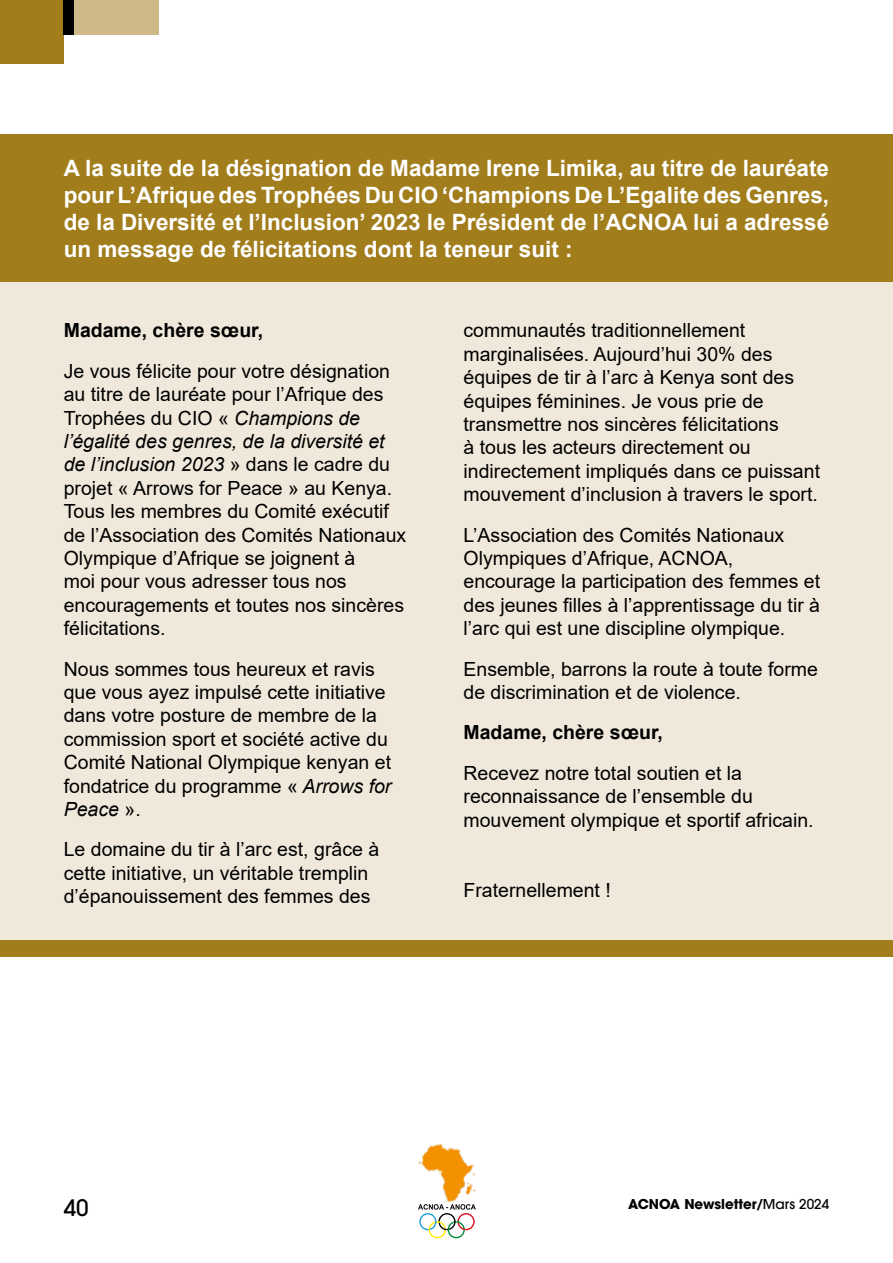
<style>
.page{position:relative;width:893px;height:1263px;background:#fff}
.page>*{position:absolute;margin:0;border:0;box-sizing:border-box;transform-origin:0 0}
.t1{font:700 22.5px/27px "Arial";color:#fff;text-align:justify}
.t2{font:500 22.5px "ITC Avant Garde Std";color:#000}
.t3{font:19.5px/23.4px "Arial";color:#000}
.t4{font:700 19.5px "Arial";color:#000}
.t5{font:700 13.5px "ITC Avant Garde Std";color:#000}
.s1{font-style:italic}
.s2{font-weight:600}
.s3{font-weight:500}
</style>
<div class="page">
<img style="left:418px;top:1144px;width:58px;height:57px">
<svg style="left:418px;top:1204px;width:58px;height:35px"></svg>
<div style="left:0;top:134px;width:893px;height:149px;background:#a17d1c"></div>
<div style="left:0;top:283px;width:893px;height:657px;background:#f0e9db"></div>
<div style="left:0;top:0;width:64px;height:64px;background:#a17d1c"></div>
<div style="left:64px;top:0;width:10px;height:34px;background:#000"></div>
<div style="left:74px;top:0;width:84px;height:34px;background:#cfb988"></div>
<div style="left:0;top:940px;width:893px;height:16px;background:#a17d1c"></div>
<p class="t1" style="left:64px;top:155px;width:767px">A la suite de la désignation de Madame Irene Limika, au titre de lauréate pour L’Afrique des Trophées Du CIO ‘Champions De L’Egalite des Genres, de la Diversité et l’Inclusion’ 2023 le Président de l’ACNOA lui a adressé un message de félicitations dont la teneur suit :</p>
<p class="t4" style="left:64px;top:317px;width:201px">Madame, chère sœur,</p>
<p class="t3" style="left:64px;top:359px;width:344px">Je vous félicite pour votre désignation au titre de lauréate pour l’Afrique des Trophées du CIO « <span class="s1">Champions de l’égalité des genres, de la diversité et de l’inclusion 2023</span> » dans le cadre du projet « Arrows for Peace » au Kenya.<br>Tous les membres du Comité exécutif de l’Association des Comités Nationaux Olympique d’Afrique se joignent à<br>moi pour vous adresser tous nos encouragements et toutes nos sincères félicitations.</p>
<p class="t3" style="left:64px;top:657px;width:329px">Nous sommes tous heureux et ravis que vous ayez impulsé cette initiative dans votre posture de membre de la commission sport et société active du<br>Comité National Olympique kenyan et fondatrice du programme « <span class="s1">Arrows for<br>Peace</span> ».</p>
<p class="t3" style="left:64px;top:838px;width:317px">Le domaine du tir à l’arc est, grâce à cette initiative, un véritable tremplin d’épanouissement des femmes des</p>
<p class="t3" style="left:463px;top:319px;width:358px">communautés traditionnellement marginalisées. Aujourd’hui 30% des équipes de tir à l’arc à Kenya sont des équipes féminines. Je vous prie de transmettre nos sincères félicitations<br>à tous les acteurs directement ou indirectement impliqués dans ce puissant mouvement d’inclusion à travers le sport.</p>
<p class="t3" style="left:463px;top:523px;width:358px">L’Association des Comités Nationaux Olympiques d’Afrique, ACNOA, encourage la participation des femmes et des jeunes filles à l’apprentissage du tir à l’arc qui est une discipline olympique.</p>
<p class="t3" style="left:463px;top:657px;width:356px">Ensemble, barrons la route à toute forme de discrimination et de violence.</p>
<p class="t4" style="left:463px;top:719px;width:201px">Madame, chère sœur,</p>
<p class="t3" style="left:463px;top:761px;width:352px">Recevez notre total soutien et la reconnaissance de l’ensemble du mouvement olympique et sportif africain.</p>
<p class="t3" style="left:463px;top:878px;width:149px">Fraternellement !</p>
<p class="t2" style="left:64px;top:1193px;width:26px">40</p>
<p class="t5" style="left:628px;top:1195px;width:203px">ACNOA Newsletter<span class="s2">/</span><span class="s3">Mars 2024</span></p>
</div>
